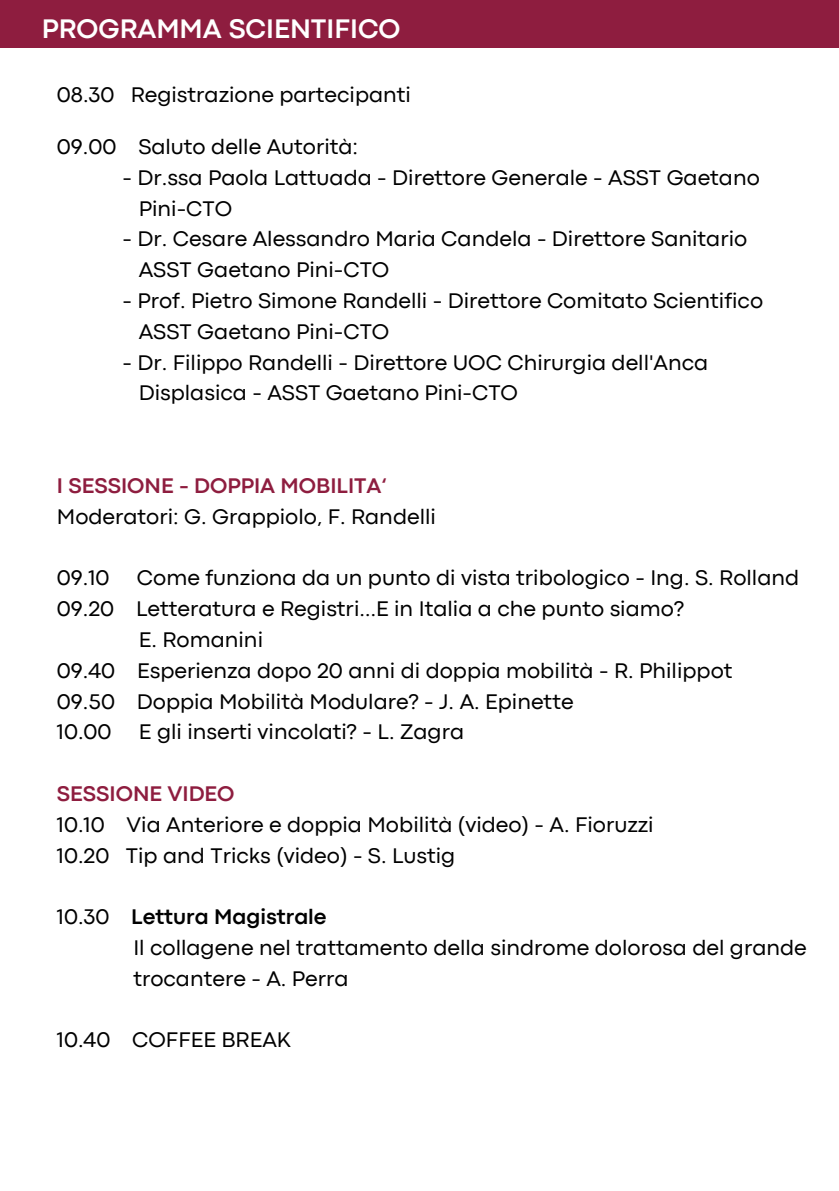
<style>
.page{position:relative;width:839px;height:1191px;background:#fff}
.page>*{position:absolute;margin:0;border:0;box-sizing:border-box;transform-origin:0 0}
.t1{font:700 28px "Codec Pro";color:#fff}
.t2{font:22px "Codec Pro";color:#000}
.t3{font:700 22px "Codec Pro";color:#8e1d3f}
.t4{font:700 22px "Codec Pro";color:#000}
.s1{font-weight:400}
</style>
<div class="page">
<div style="left:0;top:0;width:838px;height:48px;background:#8e1d3f"></div>
<h2 class="t1" style="left:42px;top:18px;width:360px">PROGRAMMA SCIENTIFICO</h2>
<h1 class="t2" style="left:57px;top:87px;width:355px">08.30 Registrazione partecipanti</h1>
<p class="t2" style="left:57px;top:139px;width:303px">09.00 Saluto delle Autorità:</p>
<p class="t2" style="left:122px;top:170px;width:639px">- Dr.ssa Paola Lattuada - Direttore Generale - ASST Gaetano</p>
<p class="t2" style="left:139px;top:201px;width:95px">Pini-CTO</p>
<p class="t2" style="left:122px;top:231px;width:626px">- Dr. Cesare Alessandro Maria Candela - Direttore Sanitario</p>
<p class="t2" style="left:139px;top:262px;width:252px">ASST Gaetano Pini-CTO</p>
<p class="t2" style="left:122px;top:293px;width:642px">- Prof. Pietro Simone Randelli - Direttore Comitato Scientifico</p>
<p class="t2" style="left:139px;top:324px;width:252px">ASST Gaetano Pini-CTO</p>
<p class="t2" style="left:122px;top:355px;width:587px">- Dr. Filippo Randelli - Direttore UOC Chirurgia dell'Anca</p>
<p class="t2" style="left:139px;top:385px;width:381px">Displasica - ASST Gaetano Pini-CTO</p>
<p class="t3" style="left:57px;top:478px;width:331px">I SESSIONE - DOPPIA MOBILITA‘</p>
<p class="t2" style="left:57px;top:509px;width:380px">Moderatori: G. Grappiolo, F. Randelli</p>
<p class="t2" style="left:57px;top:570px;width:743px">09.10 Come funziona da un punto di vista tribologico - Ing. S. Rolland</p>
<p class="t2" style="left:57px;top:601px;width:628px">09.20 Letteratura e Registri…E in Italia a che punto siamo?</p>
<p class="t2" style="left:139px;top:632px;width:126px">E. Romanini</p>
<p class="t2" style="left:57px;top:663px;width:677px">09.40 Esperienza dopo 20 anni di doppia mobilità - R. Philippot</p>
<p class="t2" style="left:57px;top:693px;width:518px">09.50 Doppia Mobilità Modulare? - J. A. Epinette</p>
<p class="t2" style="left:57px;top:724px;width:408px">10.00 E gli inserti vincolati? - L. Zagra</p>
<p class="t3" style="left:57px;top:786px;width:179px">SESSIONE VIDEO</p>
<p class="t2" style="left:57px;top:817px;width:598px">10.10 Via Anteriore e doppia Mobilità (video) - A. Fioruzzi</p>
<p class="t2" style="left:57px;top:847px;width:400px">10.20 Tip and Tricks (video) - S. Lustig</p>
<p class="t4" style="left:57px;top:909px;width:271px"><span class="s1">10.30</span> Lettura Magistrale</p>
<p class="t2" style="left:133px;top:940px;width:675px">Il collagene nel trattamento della sindrome dolorosa del grande</p>
<p class="t2" style="left:133px;top:971px;width:217px">trocantere - A. Perra</p>
<p class="t2" style="left:57px;top:1032px;width:236px">10.40 COFFEE BREAK</p>
</div>
